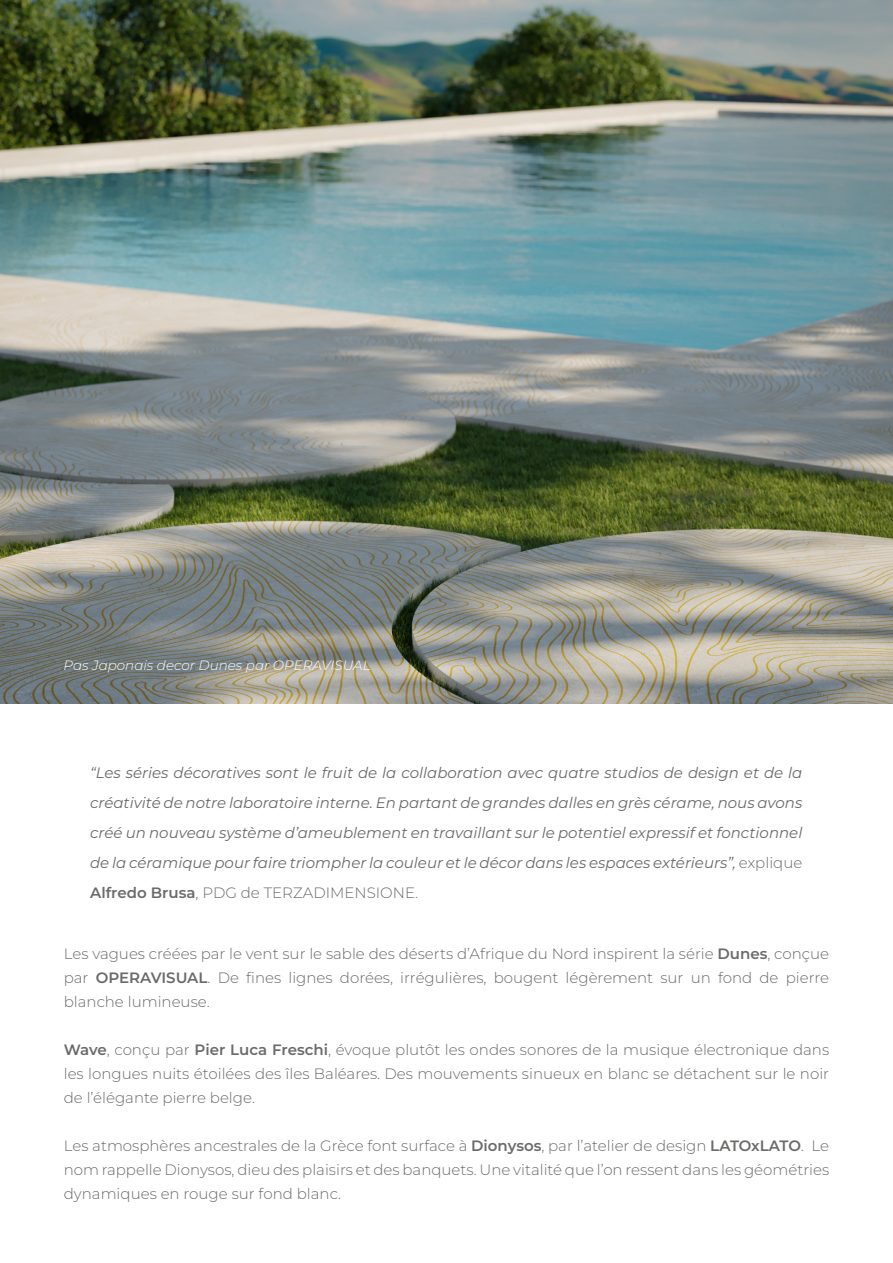
<style>
.page{position:relative;width:893px;height:1263px;background:#fff}
.page>*{position:absolute;margin:0;border:0;box-sizing:border-box;transform-origin:0 0}
.t1{font:300 15px/24px "Montserrat";color:#6b6b6a;text-align:justify}
.t2{font:italic 15px/30px "Montserrat";color:#6b6b6a;text-align:justify}
.t3{font:italic 300 13.5px "Montserrat";color:#fff}
.s1{font-weight:300;font-style:normal}
.s2{font-weight:600;font-style:normal}
.s3{font-weight:600}
</style>
<div class="page">
<img style="left:0;top:0;width:893px;height:703px">
<p class="t3" style="left:64px;top:656px;width:309px">Pas Japonais decor Dunes par OPERAVISUAL</p>
<p class="t2" style="left:90px;top:757px;width:714px">“Les séries décoratives sont le fruit de la collaboration avec quatre studios de design et de la créativité de notre laboratoire interne. En partant de grandes dalles en grès cérame, nous avons créé un nouveau système d’ameublement en travaillant sur le potentiel expressif et fonctionnel de la céramique pour faire triompher la couleur et le décor dans les espaces extérieurs”, <span class="s1">explique </span><span class="s2">Alfredo Brusa</span><span class="s1">, PDG de TERZADIMENSIONE.</span></p>
<p class="t1" style="left:64px;top:941px;width:767px">Les vagues créées par le vent sur le sable des déserts d’Afrique du Nord inspirent la série <span class="s3">Dunes</span>, conçue par <span class="s3">OPERAVISUAL</span>. De fines lignes dorées, irrégulières, bougent légèrement sur un fond de pierre blanche lumineuse.</p>
<p class="t1" style="left:64px;top:1037px;width:767px"><span class="s3">Wave</span>, conçu par <span class="s3">Pier Luca Freschi</span>, évoque plutôt les ondes sonores de la musique électronique dans les longues nuits étoilées des îles Baléares. Des mouvements sinueux en blanc se détachent sur le noir de l’élégante pierre belge.</p>
<p class="t1" style="left:64px;top:1133px;width:767px">Les atmosphères ancestrales de la Grèce font surface à <span class="s3">Dionysos</span>, par l’atelier de design <span class="s3">LATOxLATO</span>. Le nom rappelle Dionysos, dieu des plaisirs et des banquets. Une vitalité que l’on ressent dans les géométries dynamiques en rouge sur fond blanc.</p>
</div>
